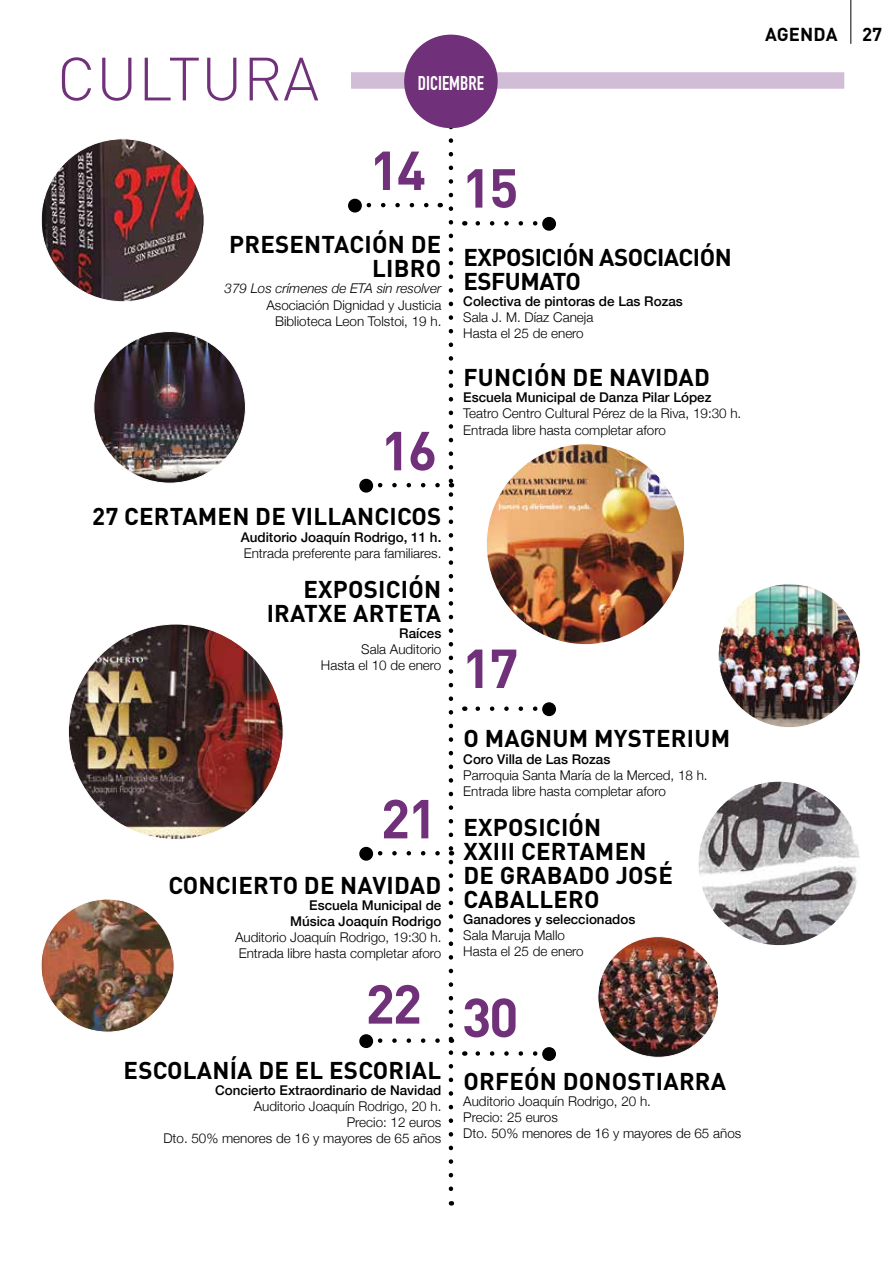
<style>
.page{position:relative;width:893px;height:1263px;background:#fff}
.page>*{position:absolute;margin:0;border:0;box-sizing:border-box;transform-origin:0 0}
.t1{font:300 60px "DINOT";letter-spacing:.01em;color:#71317a}
.t2{font:700 54px "DINOT";letter-spacing:-.04em;color:#71317a}
.t3{font:700 24px/24px "DINOT";letter-spacing:.01em;color:#000;text-align:right}
.t4{font:700 24px/24px "DINOT";letter-spacing:-.02em;color:#000}
.t5{font:700 19.5px "DIN Condensed";color:#fff}
.t6{font:700 18.6px "DINOT";letter-spacing:.005em;color:#000}
.t7{font:300 13.5px/16px "Helvetica Neue";color:#000}
.t8{font:500 13.5px/16px "Helvetica Neue";color:#000;text-align:right}
.t9{font:italic 300 13.5px "Helvetica Neue";color:#000}
</style>
<div class="page">
<hr style="left:850px;top:0;width:1px;height:44px;background:#000">
<div style="left:351px;top:72px;width:493px;height:17px;background:#d1bed6"></div>
<svg style="left:475px;top:221px;width:60px;height:5px"></svg>
<div style="left:543px;top:218px;width:12px;height:12px;background:#000;border-radius:50%"></div>
<div style="left:542px;top:217px;width:14px;height:14px;border:2px solid #000;border-radius:50%"></div>
<svg style="left:475px;top:706px;width:60px;height:5px"></svg>
<div style="left:543px;top:703px;width:12px;height:12px;background:#000;border-radius:50%"></div>
<div style="left:542px;top:702px;width:14px;height:14px;border:2px solid #000;border-radius:50%"></div>
<div style="left:360px;top:479px;width:12px;height:13px;background:#000;border-radius:50%"></div>
<div style="left:359px;top:479px;width:14px;height:14px;border:2px solid #000;border-radius:50%"></div>
<div style="left:360px;top:847px;width:12px;height:13px;background:#000;border-radius:50%"></div>
<div style="left:359px;top:847px;width:14px;height:14px;border:2px solid #000;border-radius:50%"></div>
<img style="left:488px;top:445px;width:195px;height:198px">
<img style="left:718px;top:585px;width:141px;height:141px">
<img style="left:699px;top:782px;width:160px;height:162px">
<img style="left:94px;top:331px;width:151px;height:152px;border-radius:76px">
<img style="left:68px;top:624px;width:215px;height:215px;border-radius:108px">
<div style="left:349px;top:199px;width:12px;height:13px;background:#000;border-radius:50%"></div>
<div style="left:348px;top:199px;width:14px;height:14px;border:2px solid #000;border-radius:50%"></div>
<img style="left:41px;top:139px;width:163px;height:163px;border-radius:81px">
<div style="left:404px;top:35px;width:94px;height:93px;background:#71317a;border-radius:50%"></div>
<svg style="left:366px;top:72px;width:87px;height:1133px"></svg>
<div style="left:360px;top:1035px;width:12px;height:12px;background:#000;border-radius:50%"></div>
<div style="left:359px;top:1034px;width:14px;height:14px;border:2px solid #000;border-radius:50%"></div>
<img style="left:41px;top:899px;width:133px;height:133px;border-radius:67px">
<svg style="left:475px;top:1051px;width:60px;height:5px"></svg>
<div style="left:543px;top:1048px;width:12px;height:12px;background:#000;border-radius:50%"></div>
<div style="left:542px;top:1047px;width:14px;height:14px;border:2px solid #000;border-radius:50%"></div>
<img style="left:598px;top:936px;width:121px;height:121px;border-radius:60px">
<h1 class="t1" style="left:57px;top:42px;width:264px">CULTURA</h1>
<h3 class="t5" style="left:418px;top:72px;width:68px">DICIEMBRE</h3>
<h2 class="t2" style="left:370px;top:135px;width:58px">14</h2>
<h2 class="t2" style="left:462px;top:153px;width:58px">15</h2>
<h3 class="t3" style="left:229px;top:232px;width:214px">PRESENTACIÓN DE<br>LIBRO</h3>
<p class="t9" style="left:225px;top:278px;width:218px">379 Los crímenes de ETA sin resolver</p>
<p class="t7" style="left:266px;top:296px;width:176px;text-align:right">Asociación Dignidad y Justicia<br>Biblioteca Leon Tolstoi, 19 h.</p>
<h2 class="t2" style="left:381px;top:415px;width:58px">16</h2>
<h3 class="t3" style="left:92px;top:504px;width:350px">27 CERTAMEN DE VILLANCICOS</h3>
<p class="t8" style="left:241px;top:528px;width:202px">Auditorio Joaquín Rodrigo, 11 h.</p>
<p class="t7" style="left:244px;top:544px;width:199px">Entrada preferente para familiares.</p>
<h3 class="t3" style="left:267px;top:576px;width:176px">EXPOSICIÓN<br>IRATXE ARTETA</h3>
<p class="t8" style="left:399px;top:624px;width:44px">Raíces</p>
<p class="t7" style="left:321px;top:640px;width:122px;text-align:right">Sala Auditorio<br>Hasta el 10 de enero</p>
<h2 class="t2" style="left:381px;top:783px;width:58px">21</h2>
<h3 class="t3" style="left:168px;top:872px;width:274px">CONCIERTO DE NAVIDAD</h3>
<p class="t8" style="left:290px;top:896px;width:153px">Escuela Municipal de<br>Música Joaquín Rodrigo</p>
<p class="t7" style="left:235px;top:928px;width:208px">Auditorio Joaquín Rodrigo, 19:30 h.<br>Entrada libre hasta completar aforo</p>
<h2 class="t2" style="left:366px;top:969px;width:58px">22</h2>
<h3 class="t3" style="left:124px;top:1057px;width:319px">ESCOLANÍA DE EL ESCORIAL</h3>
<p class="t8" style="left:215px;top:1081px;width:228px">Concierto Extraordinario de Navidad</p>
<p class="t7" style="left:163px;top:1097px;width:279px;text-align:right">Auditorio Joaquín Rodrigo, 20 h.<br>Precio: 12 euros<br>Dto. 50% menores de 16 y mayores de 65 años</p>
<h3 class="t4" style="left:463px;top:244px;width:270px">EXPOSICIÓN ASOCIACIÓN<br>ESFUMATO</h3>
<p class="t8" style="left:463px;top:292px;width:221px">Colectiva de pintoras de Las Rozas</p>
<p class="t7" style="left:463px;top:308px;width:131px">Sala J. M. Díaz Caneja<br>Hasta el 25 de enero</p>
<h3 class="t3" style="left:463px;top:365px;width:248px">FUNCIÓN DE NAVIDAD</h3>
<p class="t8" style="left:463px;top:388px;width:250px">Escuela Municipal de Danza Pilar López</p>
<p class="t7" style="left:463px;top:405px;width:280px">Teatro Centro Cultural Pérez de la Riva, 19:30 h.<br>Entrada libre hasta completar aforo</p>
<h2 class="t2" style="left:462px;top:633px;width:58px">17</h2>
<h3 class="t3" style="left:463px;top:726px;width:268px">O MAGNUM MYSTERIUM</h3>
<p class="t8" style="left:463px;top:750px;width:148px">Coro Villa de Las Rozas</p>
<p class="t7" style="left:463px;top:766px;width:246px">Parroquia Santa María de la Merced, 18 h.<br>Entrada libre hasta completar aforo</p>
<h3 class="t3" style="left:463px;top:814px;width:211px;text-align:left">EXPOSICIÓN<br>XXIII CERTAMEN<br>DE GRABADO JOSÉ<br>CABALLERO</h3>
<p class="t8" style="left:463px;top:910px;width:173px">Ganadores y seleccionados</p>
<p class="t7" style="left:463px;top:926px;width:122px">Sala Maruja Mallo<br>Hasta el 25 de enero</p>
<h2 class="t2" style="left:462px;top:982px;width:58px">30</h2>
<h3 class="t3" style="left:463px;top:1069px;width:264px">ORFEÓN DONOSTIARRA</h3>
<p class="t7" style="left:463px;top:1092px;width:279px">Auditorio Joaquín Rodrigo, 20 h.<br>Precio: 25 euros<br>Dto. 50% menores de 16 y mayores de 65 años</p>
<h3 class="t6" style="left:765px;top:22px;width:74px">AGENDA</h3>
<h3 class="t6" style="left:862px;top:22px;width:22px">27</h3>
</div>
